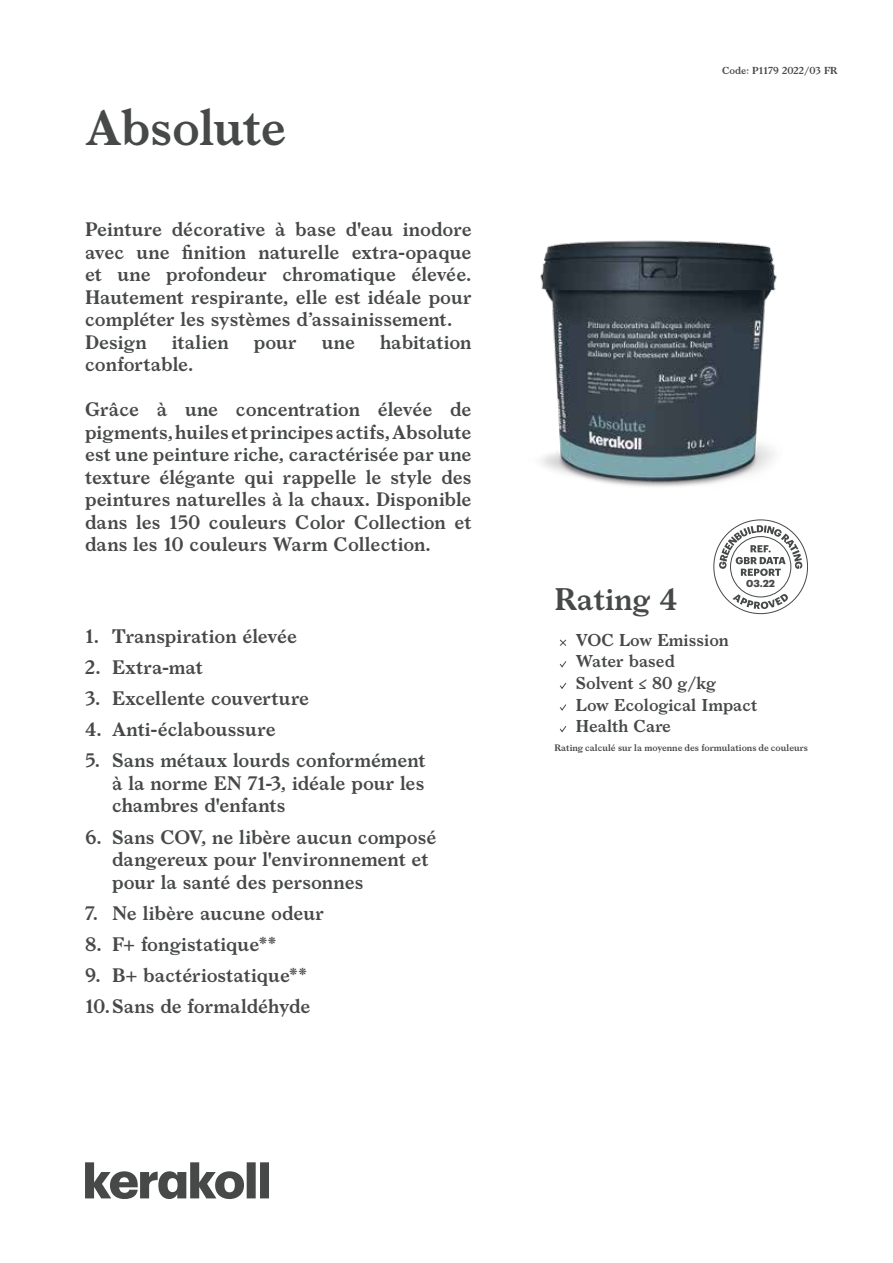
<style>
.page{position:relative;width:893px;height:1263px;background:#fff}
.page>*{position:absolute;margin:0;border:0;box-sizing:border-box;transform-origin:0 0}
.t1{font:600 48px "Larish Neue";letter-spacing:-.015em;color:#474949}
.t2{font:600 30px "Larish Neue";color:#474949}
.t3{font:600 18.75px/22.5px "Larish Neue";color:#474949}
.t4{font:600 16.5px/21.6px "Larish Neue";color:#474949}
.t5{font:700 10.05px "Graphik";color:#474949}
.t6{font:600 9.75px "Larish Neue";color:#474949}
.t7{font:600 9px "Larish Neue";color:#474949}
</style>
<div class="page">
<svg style="left:713px;top:519px;width:95px;height:95px"></svg>
<svg style="left:85px;top:1162px;width:184px;height:37px"></svg>
<img style="left:540px;top:240px;width:237px;height:247px">
<svg style="left:559px;top:639px;width:8px;height:7px"></svg>
<svg style="left:559px;top:661px;width:8px;height:7px"></svg>
<svg style="left:560px;top:682px;width:7px;height:7px"></svg>
<svg style="left:559px;top:704px;width:8px;height:7px"></svg>
<svg style="left:559px;top:726px;width:8px;height:7px"></svg>
<h1 class="t1" style="left:85px;top:91px;width:202px">Absolute</h1>
<p class="t3" style="left:85px;top:217px;width:388px">Peinture décorative à base d'eau inodore avec une finition naturelle extra-opaque et une profondeur chromatique élevée.<br>Hautement respirante, elle est idéale pour compléter les systèmes d’assainissement.<br>Design</p>
<p class="t3" style="left:172px;top:329px;width:58px">italien</p>
<p class="t3" style="left:254px;top:329px;width:44px">pour</p>
<p class="t3" style="left:322px;top:329px;width:35px">une</p>
<p class="t3" style="left:380px;top:329px;width:93px">habitation</p>
<p class="t3" style="left:85px;top:352px;width:110px">confortable.</p>
<p class="t3" style="left:85px;top:397px;width:388px;text-align:justify">Grâce à une concentration élevée de pigments, huiles et principes actifs, Absolute est une peinture riche, caractérisée par une texture élégante qui rappelle le style des peintures naturelles à la chaux. Disponible dans les 150 couleurs Color Collection et dans les 10 couleurs Warm Collection.</p>
<p class="t3" style="left:85px;top:624px;width:214px">1. Transpiration élevée</p>
<p class="t3" style="left:85px;top:655px;width:119px">2. Extra-mat</p>
<p class="t3" style="left:85px;top:686px;width:226px">3. Excellente couverture</p>
<p class="t3" style="left:85px;top:717px;width:192px">4. Anti-éclaboussure</p>
<p class="t3" style="left:112px;top:748px;width:315px;text-align:justify;text-indent:-27px">5. Sans métaux lourds conformément à la norme EN 71-3, idéale pour les chambres d'enfants</p>
<p class="t3" style="left:112px;top:824px;width:326px;text-indent:-27px">6. Sans COV, ne libère aucun composé dangereux pour l'environnement et pour la santé des personnes</p>
<p class="t3" style="left:85px;top:900px;width:240px">7. Ne libère aucune odeur</p>
<p class="t3" style="left:85px;top:931px;width:193px">8. F+ fongistatique**</p>
<p class="t3" style="left:85px;top:958px;width:227px;line-height:31px">9. B+ bactériostatique**<br>10.Sans de formaldéhyde</p>
<p class="t6" style="left:722px;top:63px;width:117px">Code: P1179 2022/03 FR</p>
<h2 class="t2" style="left:554px;top:576px;width:125px">Rating 4</h2>
<p class="t5" style="left:746px;top:575px;width:30px">03.22</p>
<p class="t4" style="left:576px;top:628px;width:183px">VOC Low Emission<br>Water based<br>Solvent ≤ 80 g/kg<br>Low Ecological Impact<br>Health Care</p>
<p class="t7" style="left:554px;top:741px;width:255px">Rating calculé sur la moyenne des formulations de couleurs</p>
</div>
